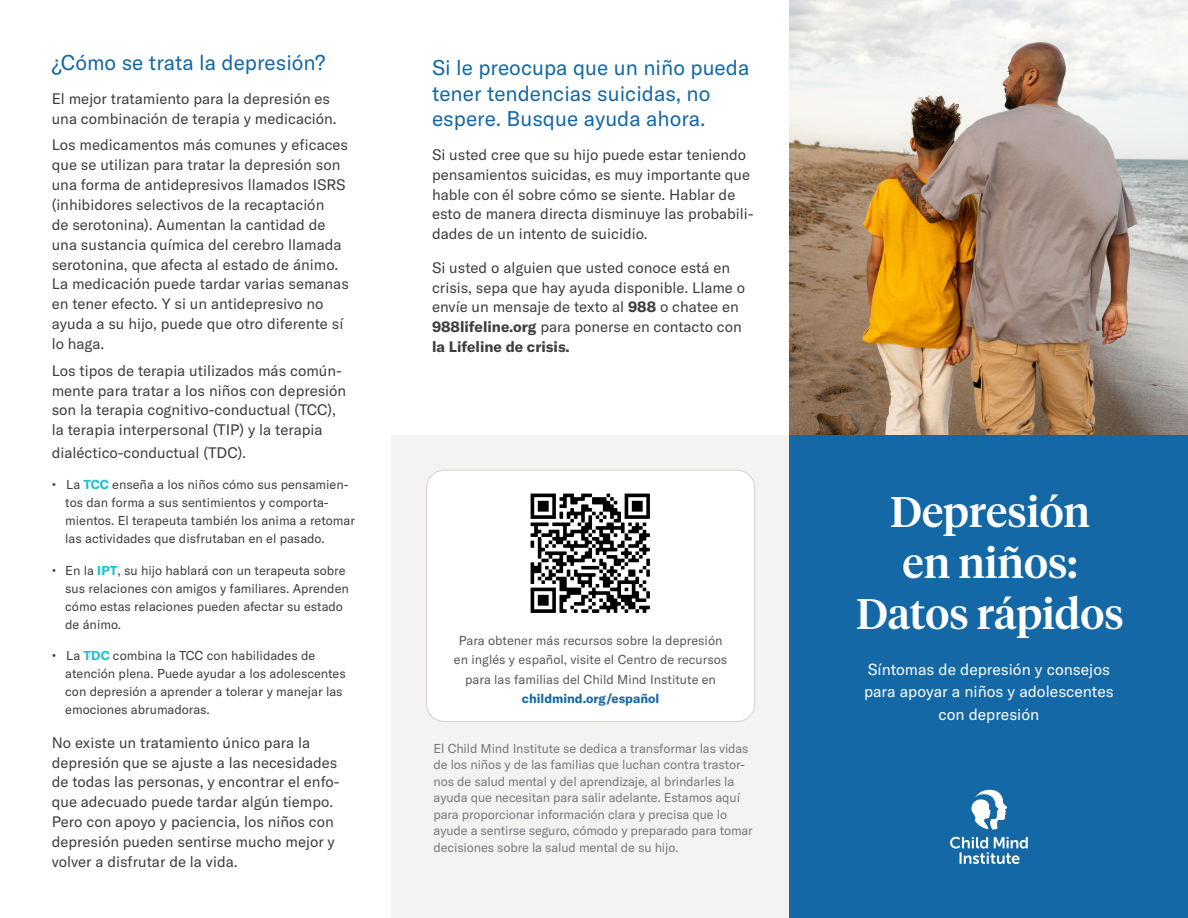
<style>
.page{position:relative;width:1188px;height:918px;background:#fff}
.page>*{position:absolute;margin:0;border:0;box-sizing:border-box;transform-origin:0 0}
.t1{font:500 42.6px/51.2px "Tiempos Headline";color:#fff}
.t2{font:21px/25.5px "GT America";color:#1368a5}
.t3{font:15.75px/22.5px "GT America";color:#fff;text-align:center}
.t4{font:15px/19.8px "GT America";color:#3e3e3f}
.t5{font:12.75px/18px "GT America";color:#3e3e3f}
.t6{font:12.75px/16.5px "GT America";letter-spacing:-.01em;color:#76787b}
.t7{font:12.75px/19.5px "GT America";color:#57585a;text-align:center}
.s1{font-weight:700;color:#23bfd2}
.s2{font-weight:700}
.s3{font-weight:700;color:#1368a5}
</style>
<div class="page">
<img style="left:790px;top:0;width:398px;height:435px">
<div style="left:392px;top:435px;width:398px;height:483px;background:#f5f3f2"></div>
<div style="left:790px;top:435px;width:398px;height:483px;background:#1368a5"></div>
<svg style="left:971px;top:789px;width:37px;height:41px"></svg>
<svg style="left:950px;top:837px;width:78px;height:27px"></svg>
<div style="left:426px;top:470px;width:329px;height:252px;background:#fff;border-radius:18px"></div>
<div style="left:426px;top:470px;width:329px;height:252px;border:1px solid #d1d2d4;border-radius:18px"></div>
<img style="left:530px;top:493px;width:120px;height:120px">
<p class="t2" style="left:52px;top:50px;width:275px">¿Cómo se trata la depresión?</p>
<p class="t4" style="left:52px;top:89px;width:287px">El mejor tratamiento para la depresión es una combinación de terapia y medicación.</p>
<p class="t4" style="left:52px;top:135px;width:299px">Los medicamentos más comunes y eficaces que se utilizan para tratar la depresión son una forma de antidepresivos llamados ISRS (inhibidores selectivos de la recaptación<br>de serotonina). Aumentan la cantidad de una sustancia química del cerebro llamada serotonina, que afecta al estado de ánimo.<br>La medicación puede tardar varias semanas en tener efecto. Y si un antidepresivo no ayuda a su hijo, puede que otro diferente sí lo haga.</p>
<p class="t4" style="left:52px;top:361px;width:296px">Los tipos de terapia utilizados más común&shy;mente para tratar a los niños con depresión son la terapia cognitivo-conductual (TCC), la terapia interpersonal (TIP) y la terapia</p>
<p class="t4" style="left:52px;top:443px;width:196px">dialéctico-conductual (TDC).</p>
<p class="t5" style="left:65px;top:476px;width:291px;text-indent:-14px">• La <span class="s1">TCC</span> enseña a los niños cómo sus pensamien&shy;tos dan forma a sus sentimientos y comporta&shy;mientos. El terapeuta también los anima a retomar las actividades que disfrutaban en el pasado.</p>
<p class="t5" style="left:65px;top:561px;width:285px;text-indent:-14px">• En la <span class="s1">IPT</span>, su hijo hablará con un terapeuta sobre sus relaciones con amigos y familiares. Aprenden cómo estas relaciones pueden afectar su estado de ánimo.</p>
<p class="t5" style="left:65px;top:647px;width:282px;text-indent:-14px">• La <span class="s1">TDC</span> combina la TCC con habilidades de atención plena. Puede ayudar a los adolescentes con depresión a aprender a tolerar y manejar las emociones abrumadoras.</p>
<p class="t4" style="left:52px;top:732px;width:289px">No existe un tratamiento único para la depresión que se ajuste a las necesidades de todas las personas, y encontrar el enfo&shy;que adecuado puede tardar algún tiempo.<br>Pero con apoyo y paciencia, los niños con depresión pueden sentirse mucho mejor y volver a disfrutar de la vida.</p>
<p class="t2" style="left:432px;top:55px;width:319px">Si le preocupa que un niño pueda tener tendencias suicidas, no espere. Busque ayuda ahora.</p>
<p class="t4" style="left:432px;top:145px;width:323px">Si usted cree que su hijo puede estar teniendo pensamientos suicidas, es muy importante que hable con él sobre cómo se siente. Hablar de esto de manera directa disminuye las probabili&shy;dades de un intento de suicidio.</p>
<p class="t4" style="left:432px;top:258px;width:315px">Si usted o alguien que usted conoce está en crisis, sepa que hay ayuda disponible. Llame o envíe un mensaje de texto al <span class="s2">988</span> o chatee en <span class="s2">988lifeline.org</span> para ponerse en contacto con <span class="s2">la Lifeline de crisis.</span></p>
<p class="t7" style="left:454px;top:630px;width:275px">Para obtener más recursos sobre la depresión en inglés y español, visite el Centro de recursos para las familias del Child Mind Institute en <span class="s3">childmind.org/español</span></p>
<p class="t6" style="left:434px;top:740px;width:321px">El Child Mind Institute se dedica a transformar las vidas de los niños y de las familias que luchan contra trastor&shy;nos de salud mental y del aprendizaje, al brindarles la ayuda que necesitan para salir adelante. Estamos aquí para proporcionar información clara y precisa que lo ayude a sentirse seguro, cómodo y preparado para tomar decisiones sobre la salud mental de su hijo.</p>
<p class="t1" style="left:890px;top:484px;width:202px">Depresión en niños:</p>
<p class="t1" style="left:856px;top:586px;width:269px">Datos rápidos</p>
<p class="t3" style="left:864px;top:658px;width:251px">Síntomas de depresión y consejos para apoyar a niños y adolescentes con depresión</p>
</div>
